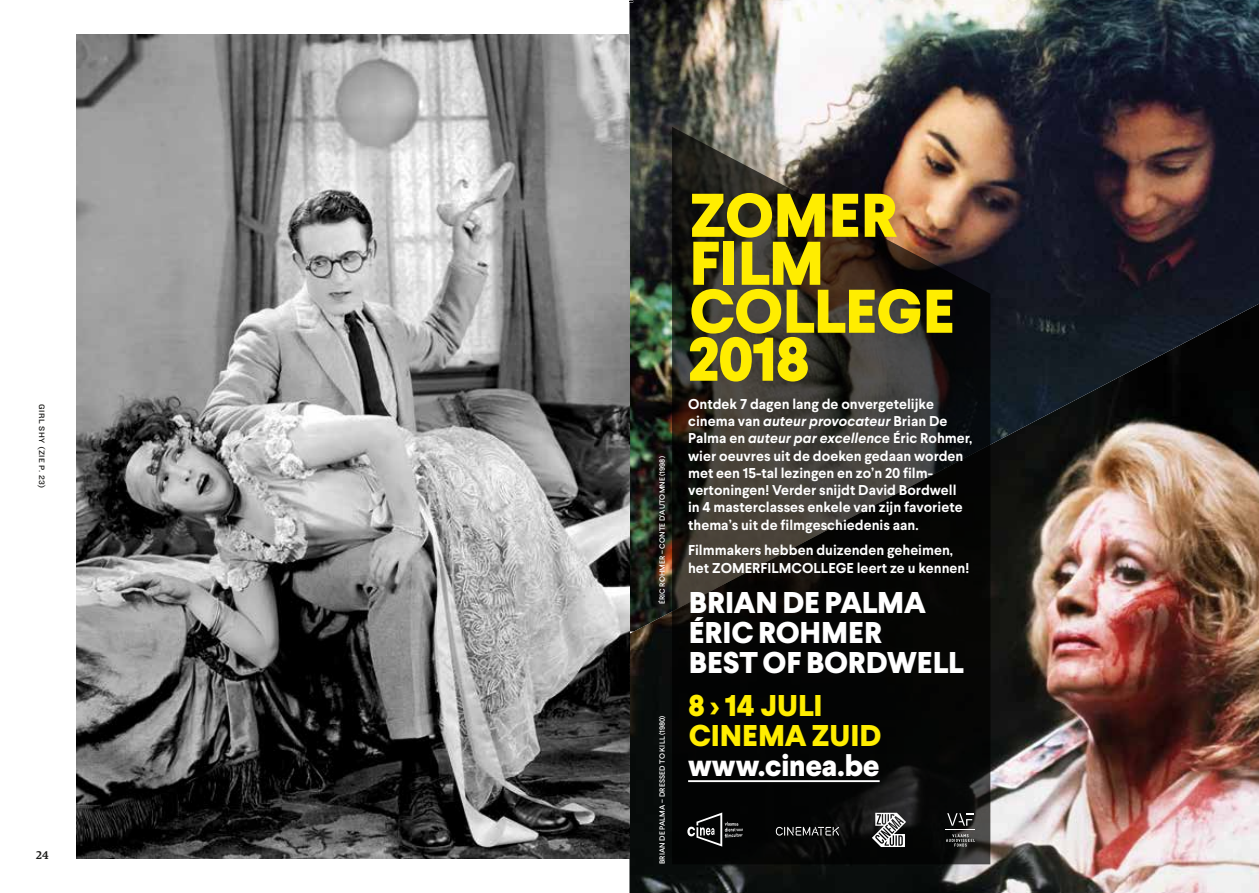
<style>
.page{position:relative;width:1259px;height:893px;background:#fff}
.page>*{position:absolute;margin:0;border:0;box-sizing:border-box;transform-origin:0 0}
.t1{font:800 61.5px/48px "Larsseit";letter-spacing:-.02em;color:#ffed00}
.t2{font:800 30px/30px "Larsseit";letter-spacing:-.005em;color:#fff}
.t3{font:800 30px/30px "Larsseit";letter-spacing:-.005em;color:#ffed00}
.t4{font:700 14.25px/17.2px "Larsseit";color:#fff}
.t5{font:500 11.25px "Guardian Egyp";color:#1d1d1b}
.t6{font:8.1px "Knockout HTF31 Junior Middlewt";letter-spacing:.06em;color:#1d1d1b;scale:1.11 1}
.t7{font:500 7.5px "Larsseit";letter-spacing:.02em;color:#fff}
.s1{font-style:italic}
</style>
<div class="page">
<img style="left:629px;top:631px;width:630px;height:262px">
<img style="left:629px;top:0;width:630px;height:631px">
<svg style="left:672px;top:127px;width:318px;height:737px;background:#443d37"></svg>
<div style="left:666px;top:170px;width:326px;height:636px;background:#1d1d1b;opacity:.2"></div>
<hr style="left:688px;top:780px;width:191px;height:2px;background:#fff">
<svg style="left:687px;top:812px;width:56px;height:35px;background:#2e2f2f"></svg>
<svg style="left:946px;top:813px;width:29px;height:34px"></svg>
<svg style="left:776px;top:827px;width:63px;height:9px"></svg>
<svg style="left:872px;top:813px;width:34px;height:34px"></svg>
<img style="left:77px;top:34px;width:552px;height:825px">
<p class="t6" style="left:46px;top:404px;width:78px;rotate:90deg">GIRL SHY (ZIE P. 23)</p>
<p class="t5" style="left:36px;top:847px;width:14px">24</p>
<p class="t7" style="left:657px;top:604px;width:149px;rotate:-90deg">ÉRIC ROHMER – CONTE D’AUTOMNE (1998)</p>
<p class="t7" style="left:657px;top:864px;width:150px;rotate:-90deg">BRIAN DE PALMA – DRESSED TO KILL (1980)</p>
<h1 class="t1" style="left:688px;top:192px;width:268px">ZOMER<br>FILM<br>COLLEGE<br>2018</h1>
<p class="t4" style="left:688px;top:395px;width:286px">Ontdek 7 dagen lang de onvergetelijke cinema van <span class="s1">auteur provocateur</span> Brian De Palma en <span class="s1">auteur par excellenc</span>e Éric Rohmer, wier oeuvres uit de doeken gedaan worden met een 15-tal lezingen en zo’n 20 film&shy;vertoningen! Verder snijdt David Bordwell<br>in 4 masterclasses enkele van zijn favoriete thema’s uit de filmgeschiedenis aan.</p>
<p class="t4" style="left:688px;top:542px;width:283px">Filmmakers hebben duizenden geheimen, het ZOMERFILMCOLLEGE leert ze u kennen!</p>
<h2 class="t2" style="left:689px;top:588px;width:277px">BRIAN DE PALMA<br>ÉRIC ROHMER<br>BEST OF BORDWELL</h2>
<h2 class="t3" style="left:688px;top:691px;width:195px">8 &gt; 14 JULI<br>CINEMA ZUID</h2>
<h2 class="t2" style="left:688px;top:751px;width:193px">www.cinea.be</h2>
</div>
